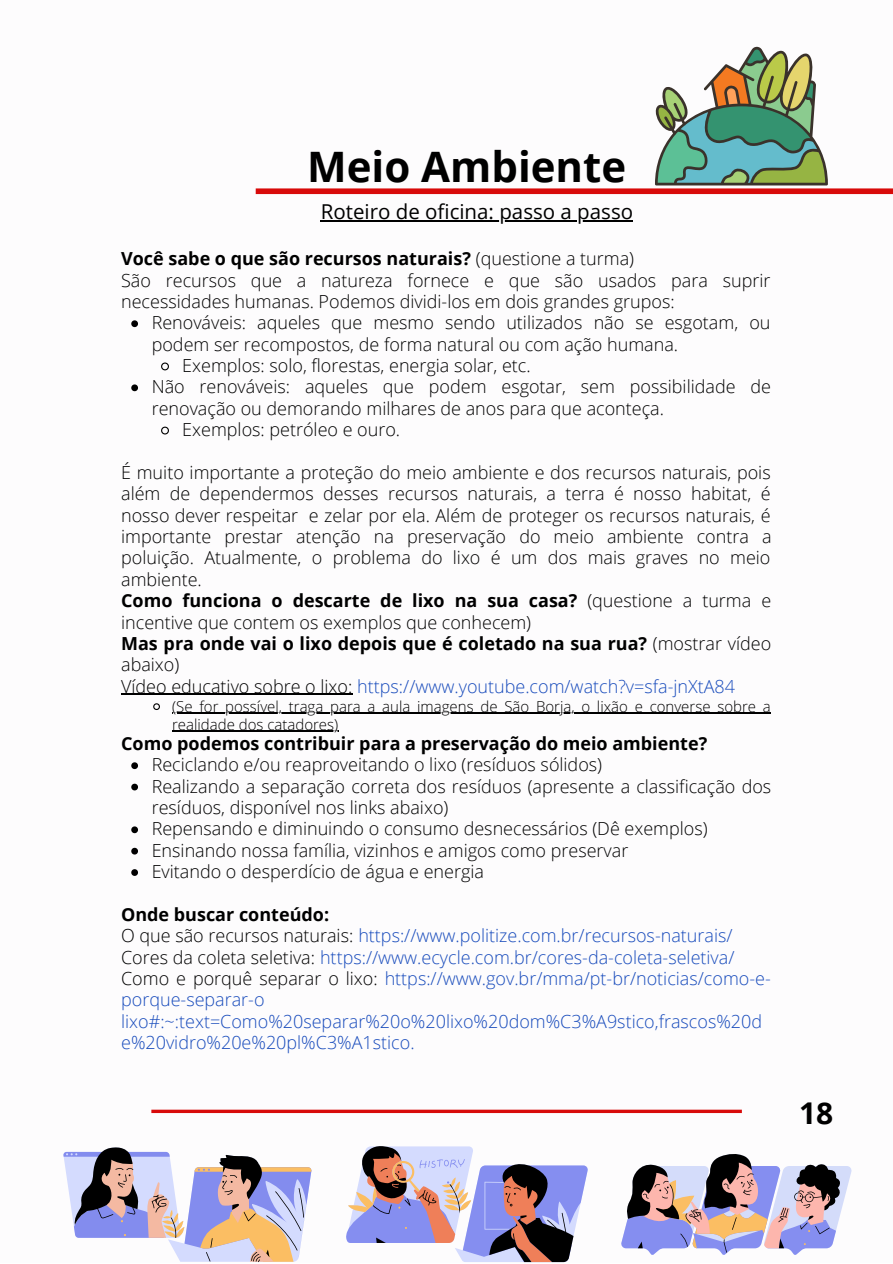
<style>
.page{position:relative;width:893px;height:1264px;background:#fff}
.page>*{position:absolute;margin:0;border:0;box-sizing:border-box;transform-origin:0 0}
.t1{font:700 42px "Open Sans";color:#000}
.t2{font:700 30px "Open Sans";color:#000}
.t3{font:20.55px "Open Sans";color:#000}
.t4{font:300 18px/21.3px "Open Sans";color:#000}
.t5{font:300 18px/21.3px "Open Sans";color:#194cbc}
.t6{font:700 18px/21.3px "Open Sans";color:#000}
.t7{font:300 15px/18px "Open Sans";color:#000}
.s1{font-weight:300}
.s2{font-weight:700}
.s3{color:#000}
</style>
<div class="page">
<div style="left:256px;top:188px;width:636px;height:6px;background:#d80a0a"></div>
<svg style="left:151px;top:1109px;width:590px;height:4px;background:#de3232"></svg>
<svg style="left:346px;top:1146px;width:242px;height:115px"></svg>
<svg style="left:621px;top:1154px;width:231px;height:100px"></svg>
<svg style="left:63px;top:1147px;width:248px;height:114px"></svg>
<svg style="left:131px;top:320px;width:7px;height:7px"></svg>
<svg style="left:161px;top:362px;width:8px;height:9px"></svg>
<svg style="left:131px;top:384px;width:7px;height:7px"></svg>
<svg style="left:161px;top:426px;width:8px;height:9px"></svg>
<svg style="left:153px;top:703px;width:7px;height:7px"></svg>
<hr style="left:172px;top:712px;width:598px;height:2px;background:#000">
<hr style="left:172px;top:730px;width:166px;height:2px;background:#000">
<svg style="left:131px;top:762px;width:7px;height:7px"></svg>
<svg style="left:131px;top:783px;width:7px;height:7px"></svg>
<svg style="left:131px;top:826px;width:7px;height:7px"></svg>
<svg style="left:131px;top:847px;width:7px;height:7px"></svg>
<svg style="left:131px;top:869px;width:7px;height:6px"></svg>
<hr style="left:121px;top:693px;width:231px;height:2px;background:#000">
<svg style="left:655px;top:47px;width:172px;height:138px"></svg>
<hr style="left:321px;top:220px;width:312px;height:1px;background:#000">
<p class="t1" style="left:307px;top:137px;width:320px">Meio Ambiente</p>
<p class="t3" style="left:321px;top:197px;width:314px">Roteiro de oficina: passo a passo</p>
<p class="t6" style="left:121px;top:247px;width:514px">Você sabe o que são recursos naturais? <span class="s1">(questione a turma)</span></p>
<p class="t4" style="left:121px;top:269px;width:650px">São recursos que a natureza fornece e que são usados para suprir necessidades humanas. Podemos dividi-los em dois grandes grupos:</p>
<p class="t4" style="left:152px;top:312px;width:620px">Renováveis: aqueles que mesmo sendo utilizados não se esgotam, ou podem ser recompostos, de forma natural ou com ação humana.</p>
<p class="t4" style="left:182px;top:354px;width:350px">Exemplos: solo, florestas, energia solar, etc.</p>
<p class="t4" style="left:152px;top:376px;width:620px">Não renováveis: aqueles que podem esgotar, sem possibilidade de renovação ou demorando milhares de anos para que aconteça.</p>
<p class="t4" style="left:182px;top:418px;width:219px">Exemplos: petróleo e ouro.</p>
<p class="t4" style="left:121px;top:461px;width:651px;text-align:justify">É muito importante a proteção do meio ambiente e dos recursos naturais, pois além de dependermos desses recursos naturais, a terra é nosso habitat, é nosso dever respeitar e zelar por ela. Além de proteger os recursos naturais, é importante prestar atenção na preservação do meio ambiente contra a poluição. Atualmente, o problema do lixo é um dos mais graves no meio ambiente.</p>
<p class="t4" style="left:121px;top:589px;width:651px"><span class="s2">Como funciona o descarte de lixo na sua casa?</span> (questione a turma e incentive que contem os exemplos que conhecem)</p>
<p class="t6" style="left:121px;top:632px;width:651px">Mas pra onde vai o lixo depois que é coletado na sua rua? <span class="s1">(mostrar vídeo abaixo)</span></p>
<p class="t5" style="left:121px;top:675px;width:615px"><span class="s3">Vídeo educativo sobre o lixo:</span> https://www.youtube.com/watch?v=sfa-jnXtA84</p>
<p class="t6" style="left:121px;top:732px;width:587px">Como podemos contribuir para a preservação do meio ambiente?</p>
<p class="t7" style="left:172px;top:697px;width:600px">(Se for possível, traga para a aula imagens de São Borja, o lixão e converse sobre a realidade dos catadores)</p>
<p class="t4" style="left:152px;top:753px;width:452px">Reciclando e/ou reaproveitando o lixo (resíduos sólidos)</p>
<p class="t4" style="left:152px;top:775px;width:621px">Realizando a separação correta dos resíduos (apresente a classificação dos resíduos, disponível nos links abaixo)</p>
<p class="t4" style="left:152px;top:817px;width:557px">Repensando e diminuindo o consumo desnecessários (Dê exemplos)</p>
<p class="t4" style="left:152px;top:839px;width:478px">Ensinando nossa família, vizinhos e amigos como preservar</p>
<p class="t4" style="left:152px;top:860px;width:334px">Evitando o desperdício de água e energia</p>
<p class="t6" style="left:121px;top:903px;width:209px">Onde buscar conteúdo:</p>
<p class="t5" style="left:121px;top:924px;width:613px"><span class="s3">O que são recursos naturais:</span> https://www.politize.com.br/recursos-naturais/</p>
<p class="t5" style="left:121px;top:946px;width:614px"><span class="s3">Cores da coleta seletiva:</span> https://www.ecycle.com.br/cores-da-coleta-seletiva/</p>
<p class="t5" style="left:121px;top:967px;width:651px"><span class="s3">Como e porquê separar o lixo:</span> https://www.gov.br/mma/pt-br/noticias/como-e&shy;porque-separar-o lixo#:~:text=Como%20separar%20o%20lixo%20dom%C3%A9stico,frascos%20d e%20vidro%20e%20pl%C3%A1stico.</p>
<p class="t2" style="left:799px;top:1091px;width:36px">18</p>
</div>
